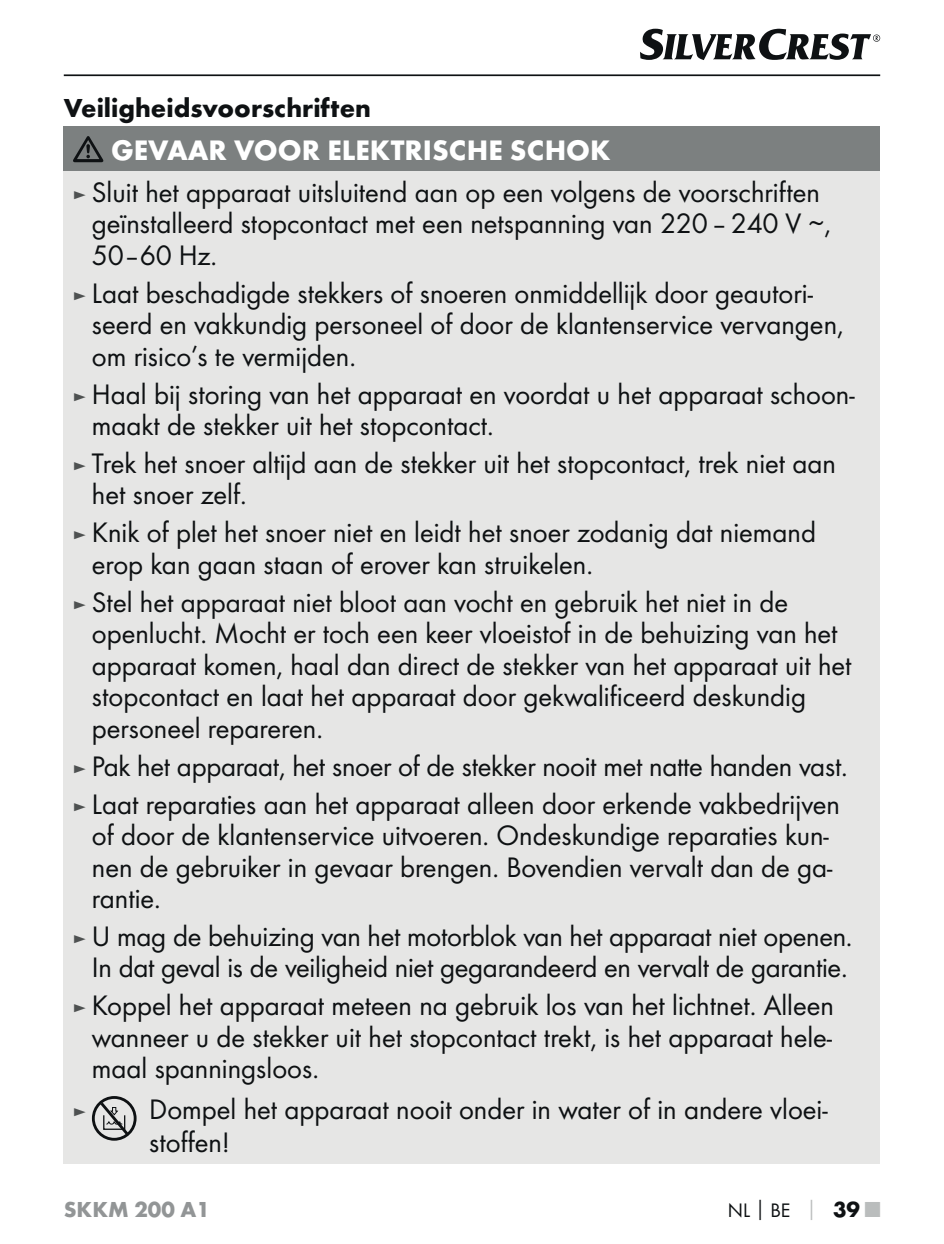
<style>
.page{position:relative;width:944px;height:1244px;background:#fff}
.page>*{position:absolute;margin:0;border:0;box-sizing:border-box;transform-origin:0 0}
.t1{font:29.25px/31.5px "Futura Boo";color:#0e1113}
.t2{font:700 29.25px "Futura";color:#fff}
.t3{font:700 27px "Futura";color:#0e1113}
.t4{font:700 22.5px "Futura";color:#929596}
.t5{font:20.25px "Futura Boo";color:#0e1113}
.t6{font:20.25px "Futura Boo";color:#4e5151}
.s1{font-size:20.25px;color:#4e5151}
.s2{font-family:"Futura";font-weight:700;color:#babdbd}
.s3{font-family:"Futura";font-weight:700;font-size:22.5px}
.s4{font-family:"Futura";font-weight:700;font-size:22.5px;color:#babdbd}
</style>
<div class="page">
<hr style="left:64px;top:74px;width:816px;height:2px;background:#0e1113">
<svg style="left:640px;top:29px;width:240px;height:31px"></svg>
<div style="left:64px;top:126px;width:816px;height:45px;background:#7c8080"></div>
<div style="left:64px;top:171px;width:816px;height:992px;background:#e6e6e5"></div>
<svg style="left:73px;top:136px;width:30px;height:26px"></svg>
<div style="left:92px;top:1096px;width:45px;height:44px;border:3px solid #0e1113;border-radius:50%"></div>
<svg style="left:97px;top:1099px;width:34px;height:38px"></svg>
<p class="t3" style="left:64px;top:97px;width:309px">Veiligheidsvoorschriften</p>
<p class="t2" style="left:111px;top:139px;width:501px">GEVAAR VOOR ELEKTRISCHE SCHOK</p>
<p class="t1" style="left:92px;top:178px;width:741px;text-indent:-19px"><span class="s1">►</span> Sluit het apparaat uitsluitend aan op een volgens de voorschriften geïnstalleerd stopcontact met een netspanning van 220 – 240 V ∼,<br>50–60 Hz.</p>
<p class="t1" style="left:92px;top:279px;width:753px;text-indent:-19px"><span class="s1">►</span> Laat beschadigde stekkers of snoeren onmiddellijk door geautori&shy;seerd en vakkundig personeel of door de klantenservice vervangen, om risico’s te vermijden.</p>
<p class="t1" style="left:92px;top:380px;width:764px;text-indent:-19px"><span class="s1">►</span> Haal bij storing van het apparaat en voordat u het apparaat schoon&shy;maakt de stekker uit het stopcontact.</p>
<p class="t1" style="left:92px;top:449px;width:746px;text-indent:-19px"><span class="s1">►</span> Trek het snoer altijd aan de stekker uit het stopcontact, trek niet aan het snoer zelf.</p>
<p class="t1" style="left:92px;top:518px;width:726px;text-indent:-19px"><span class="s1">►</span> Knik of plet het snoer niet en leidt het snoer zodanig dat niemand erop kan gaan staan of erover kan struikelen.</p>
<p class="t1" style="left:92px;top:588px;width:761px;text-indent:-19px"><span class="s1">►</span> Stel het apparaat niet bloot aan vocht en gebruik het niet in de openlucht. Mocht er toch een keer vloeistof in de behuizing van het apparaat komen, haal dan direct de stekker van het apparaat uit het stopcontact en laat het apparaat door gekwalificeerd deskundig personeel repareren.</p>
<p class="t1" style="left:73px;top:748px;width:776px;line-height:37.8px"><span class="s1">►</span> Pak het apparaat, het snoer of de stekker nooit met natte handen vast. <span class="s1">►</span> Laat reparaties aan het apparaat alleen door erkende vakbedrijven</p>
<p class="t1" style="left:92px;top:821px;width:742px">of door de klantenservice uitvoeren. Ondeskundige reparaties kun&shy;nen de gebruiker in gevaar brengen. Bovendien vervalt dan de ga&shy;rantie.</p>
<p class="t1" style="left:73px;top:922px;width:781px;text-align:center"><span class="s1">►</span> U mag de behuizing van het motorblok van het apparaat niet openen.<br>In dat geval is de veiligheid niet gegarandeerd en vervalt de garantie.</p>
<p class="t1" style="left:92px;top:991px;width:744px;text-align:justify;text-indent:-19px"><span class="s1">►</span> Koppel het apparaat meteen na gebruik los van het lichtnet. Alleen wanneer u de stekker uit het stopcontact trekt, is het apparaat hele&shy;maal spanningsloos.</p>
<p class="t6" style="left:73px;top:1102px;width:15px">►</p>
<p class="t1" style="left:149px;top:1093px;width:680px;line-height:33.8px">Dompel het apparaat nooit onder in water of in andere vloei&shy;stoffen!</p>
<p class="t4" style="left:64px;top:1201px;width:148px">SKKM 200 A1</p>
<p class="t5" style="left:728px;top:1201px;width:154px">NL│BE <span class="s2">│</span> <span class="s3">39</span> <span class="s4">■</span></p>
</div>
